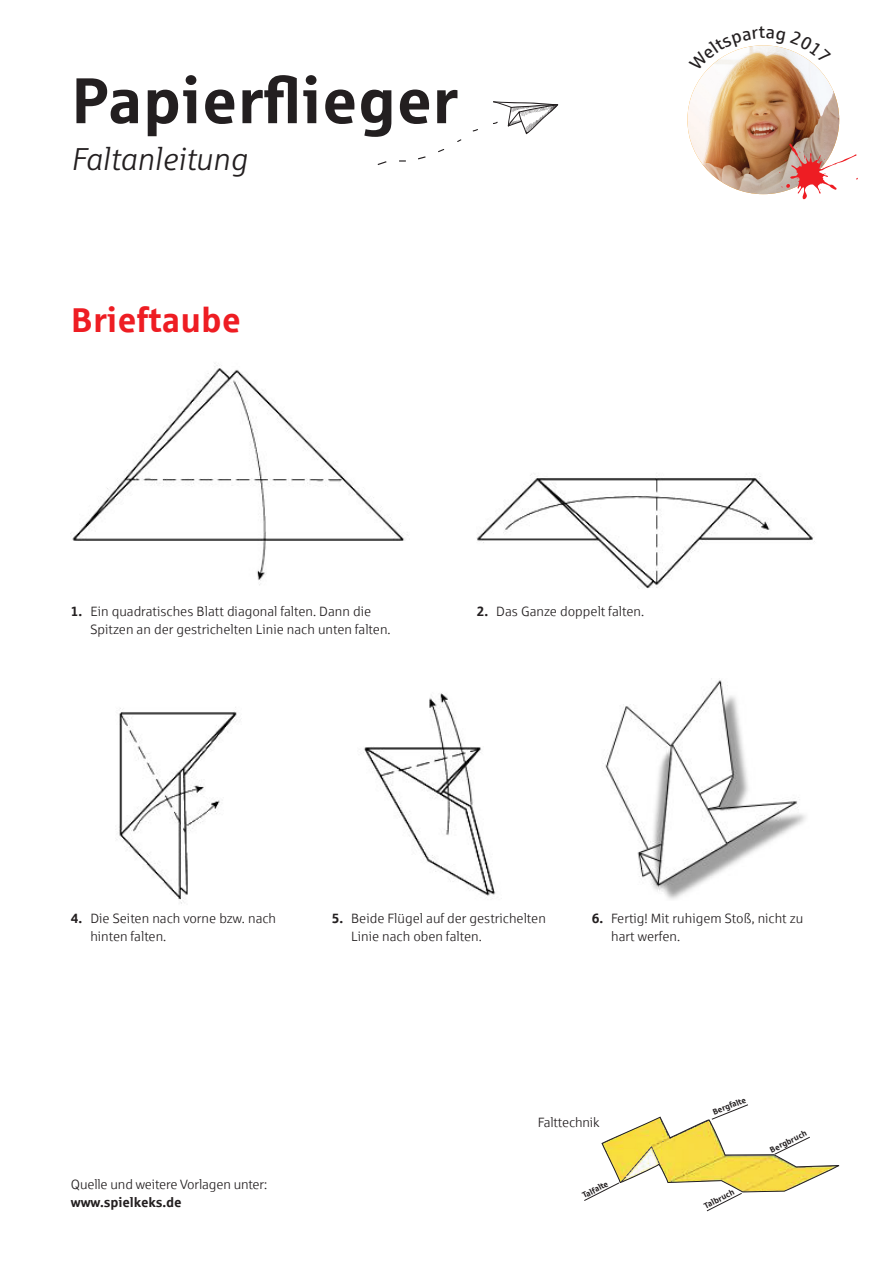
<style>
.page{position:relative;width:893px;height:1263px;background:#fff}
.page>*{position:absolute;margin:0;border:0;box-sizing:border-box;transform-origin:0 0}
.t1{font:700 64.5px "Sparkasse Rg";color:#231f20}
.t2{font:700 34.5px "Sparkasse Rg";color:#ee1d23}
.t3{font:italic 31.5px "Sparkasse Lt";color:#231f20}
.t4{font:13.5px/18px "Sparkasse Lt";color:#231f20}
.t5{font:700 8.25px "Sparkasse Rg";color:#231f20}
.s1{font-family:"Sparkasse Rg";font-weight:700}
</style>
<div class="page">
<img style="left:687px;top:71px;width:152px;height:123px">
<svg style="left:779px;top:139px;width:79px;height:61px"></svg>
<img style="left:72px;top:363px;width:336px;height:222px">
<img style="left:116px;top:707px;width:121px;height:197px">
<img style="left:363px;top:693px;width:133px;height:203px">
<img style="left:605px;top:678px;width:201px;height:222px">
<svg style="left:584px;top:1104px;width:255px;height:108px"></svg>
<img style="left:477px;top:474px;width:338px;height:115px">
<svg style="left:493px;top:101px;width:65px;height:33px"></svg>
<svg style="left:472px;top:129px;width:6px;height:3px"></svg>
<svg style="left:438px;top:149px;width:7px;height:3px"></svg>
<svg style="left:418px;top:156px;width:8px;height:4px"></svg>
<svg style="left:399px;top:160px;width:7px;height:2px"></svg>
<svg style="left:377px;top:161px;width:10px;height:4px"></svg>
<svg style="left:706px;top:45px;width:115px;height:26px"></svg>
<p class="t1" style="left:71px;top:59px;width:389px">Papierflieger</p>
<p class="t3" style="left:71px;top:140px;width:178px">Faltanleitung</p>
<p class="t2" style="left:71px;top:298px;width:172px">Brieftaube</p>
<p class="t4" style="left:71px;top:602px;width:302px"><span class="s1">1.</span> Ein quadratisches Blatt diagonal falten. Dann die</p>
<p class="t4" style="left:90px;top:620px;width:302px">Spitzen an der gestrichelten Linie nach unten falten.</p>
<p class="t4" style="left:477px;top:602px;width:169px"><span class="s1">2.</span> Das Ganze doppelt falten.</p>
<p class="t4" style="left:71px;top:909px;width:207px"><span class="s1">4.</span> Die Seiten nach vorne bzw. nach</p>
<p class="t4" style="left:90px;top:927px;width:77px">hinten falten.</p>
<p class="t4" style="left:332px;top:909px;width:216px"><span class="s1">5.</span> Beide Flügel auf der gestrichelten</p>
<p class="t4" style="left:351px;top:927px;width:132px">Linie nach oben falten.</p>
<p class="t4" style="left:592px;top:909px;width:213px"><span class="s1">6.</span> Fertig! Mit ruhigem Stoß, nicht zu</p>
<p class="t4" style="left:611px;top:927px;width:70px">hart werfen.</p>
<p class="t4" style="left:71px;top:1175px;width:198px">Quelle und weitere Vorlagen unter: <span class="s1">www.spielkeks.de</span></p>
<p class="t4" style="left:538px;top:1113px;width:63px">Falttechnik</p>
<p class="t5" style="left:580px;top:1191px;width:29px;rotate:-27deg">Talfalte</p>
<p class="t5" style="left:711px;top:1107px;width:37px;rotate:-22deg">Bergfalte</p>
<p class="t5" style="left:702px;top:1201px;width:34px;rotate:-27deg">Talbruch</p>
<p class="t5" style="left:768px;top:1145px;width:42px;rotate:-26deg">Bergbruch</p>
</div>
